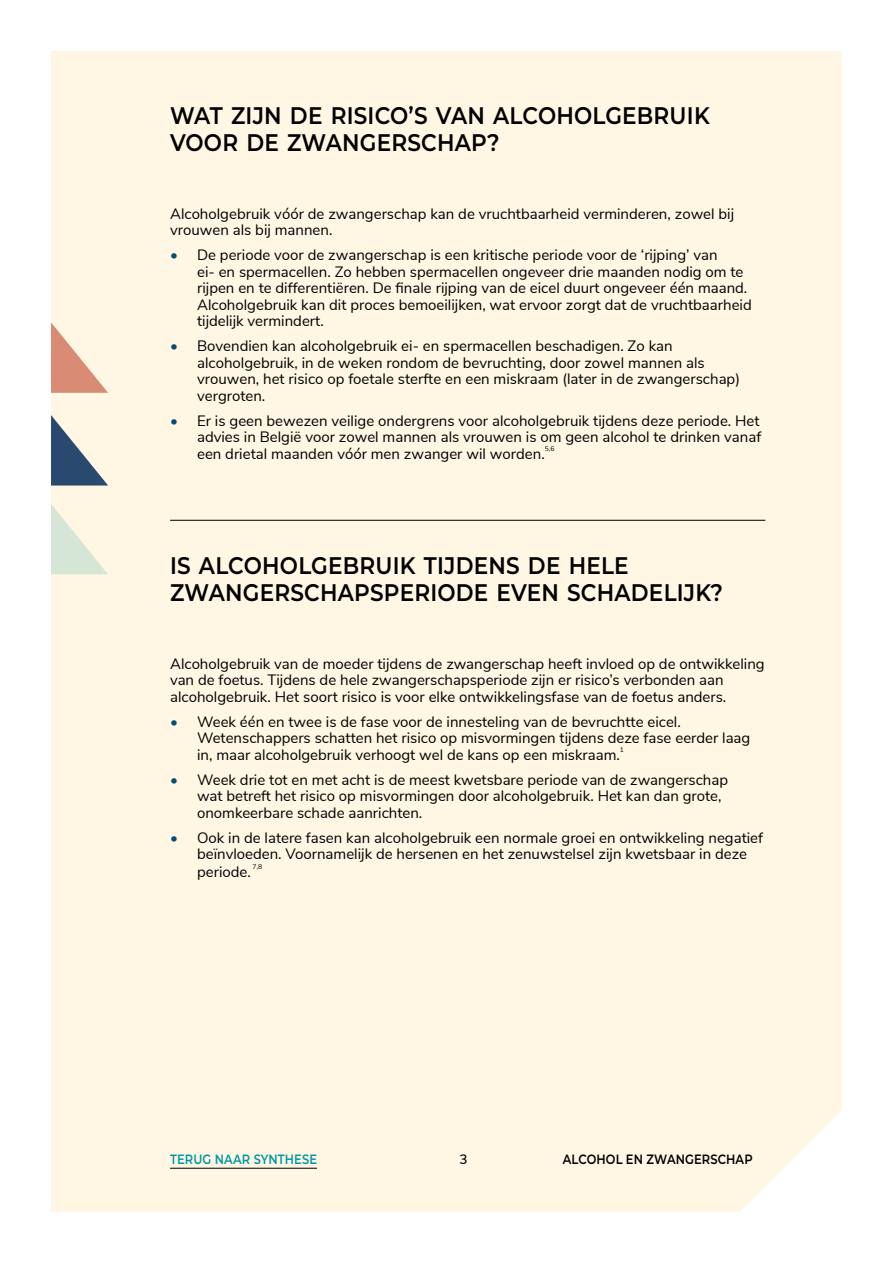
<style>
.page{position:relative;width:893px;height:1263px;background:#fff}
.page>*{position:absolute;margin:0;border:0;box-sizing:border-box;transform-origin:0 0}
.t1{font:600 24px/27px "Montserrat";letter-spacing:.01em;color:#000;scale:.9 1}
.t2{font:15px/16.5px "Nunito Sans";color:#000}
.t3{font:600 13.5px "Montserrat";letter-spacing:.01em;color:#000;scale:.85 1}
.t4{font:600 13.5px "Montserrat";letter-spacing:.01em;color:#0098a4;scale:.85 1}
.t5{font:600 13.5px "Nunito Sans";color:#000}
.t6{font:6.75px "Nunito Sans";color:#000}
.s1{color:#004f76}
</style>
<div class="page">
<div style="left:51px;top:51px;width:791px;height:1161px;background:#fff6e3"></div>
<svg style="left:51px;top:415px;width:57px;height:70px;background:#94a0a8"></svg>
<svg style="left:51px;top:504px;width:57px;height:70px;background:#eaeddc"></svg>
<svg style="left:51px;top:322px;width:57px;height:71px;background:#ecc1ab"></svg>
<hr style="left:170px;top:1168px;width:147px;height:1px;background:#000">
<hr style="left:170px;top:520px;width:595px;height:1px;background:#000">
<h1 class="t1" style="left:170px;top:101px;width:601px">WAT ZIJN DE RISICO’S VAN ALCOHOLGEBRUIK<br>VOOR DE ZWANGERSCHAP?</h1>
<p class="t2" style="left:170px;top:204px;width:566px">Alcoholgebruik vóór de zwangerschap kan de vruchtbaarheid verminderen, zowel bij vrouwen als bij mannen.</p>
<p class="t2" style="left:197px;top:246px;width:556px;text-indent:-27px"><span class="s1">•</span> De periode voor de zwangerschap is een kritische periode voor de ‘rijping’ van<br>ei- en spermacellen. Zo hebben spermacellen ongeveer drie maanden nodig om te rijpen en te differentiëren. De finale rijping van de eicel duurt ongeveer één maand.<br>Alcoholgebruik kan dit proces bemoeilijken, wat ervoor zorgt dat de vruchtbaarheid tijdelijk vermindert.</p>
<p class="t2" style="left:197px;top:337px;width:544px;text-indent:-27px"><span class="s1">•</span> Bovendien kan alcoholgebruik ei- en spermacellen beschadigen. Zo kan alcoholgebruik, in de weken rondom de bevruchting, door zowel mannen als vrouwen, het risico op foetale sterfte en een miskraam (later in de zwangerschap) vergroten.</p>
<p class="t2" style="left:197px;top:411px;width:566px;text-align:justify;text-indent:-27px"><span class="s1">•</span> Er is geen bewezen veilige ondergrens voor alcoholgebruik tijdens deze periode. Het advies in België voor zowel mannen als vrouwen is om geen alcohol te drinken vanaf een drietal maanden vóór men zwanger wil worden.</p>
<p class="t6" style="left:545px;top:444px;width:11px">5,6</p>
<h1 class="t1" style="left:170px;top:551px;width:616px">IS ALCOHOLGEBRUIK TIJDENS DE HELE<br>ZWANGERSCHAPSPERIODE EVEN SCHADELIJK?</h1>
<p class="t2" style="left:170px;top:654px;width:596px">Alcoholgebruik van de moeder tijdens de zwangerschap heeft invloed op de ontwikkeling van de foetus. Tijdens de hele zwangerschapsperiode zijn er risico’s verbonden aan alcoholgebruik. Het soort risico is voor elke ontwikkelingsfase van de foetus anders.</p>
<p class="t2" style="left:197px;top:712px;width:555px;text-indent:-27px"><span class="s1">•</span> Week één en twee is de fase voor de innesteling van de bevruchtte eicel.<br>Wetenschappers schatten het risico op misvormingen tijdens deze fase eerder laag in, maar alcoholgebruik verhoogt wel de kans op een miskraam.</p>
<p class="t6" style="left:620px;top:744px;width:6px">1</p>
<p class="t2" style="left:197px;top:770px;width:533px;text-indent:-27px"><span class="s1">•</span> Week drie tot en met acht is de meest kwetsbare periode van de zwangerschap wat betreft het risico op misvormingen door alcoholgebruik. Het kan dan grote, onomkeerbare schade aanrichten.</p>
<p class="t2" style="left:197px;top:828px;width:567px;text-indent:-27px"><span class="s1">•</span> Ook in de latere fasen kan alcoholgebruik een normale groei en ontwikkeling negatief beïnvloeden. Voornamelijk de hersenen en het zenuwstelsel zijn kwetsbaar in deze</p>
<p class="t2" style="left:197px;top:863px;width:55px">periode.</p>
<p class="t6" style="left:253px;top:862px;width:11px">7,8</p>
<p class="t4" style="left:170px;top:1149px;width:174px">TERUG NAAR SYNTHESE</p>
<p class="t5" style="left:459px;top:1149px;width:10px">3</p>
<p class="t3" style="left:563px;top:1149px;width:225px">ALCOHOL EN ZWANGERSCHAP</p>
</div>
